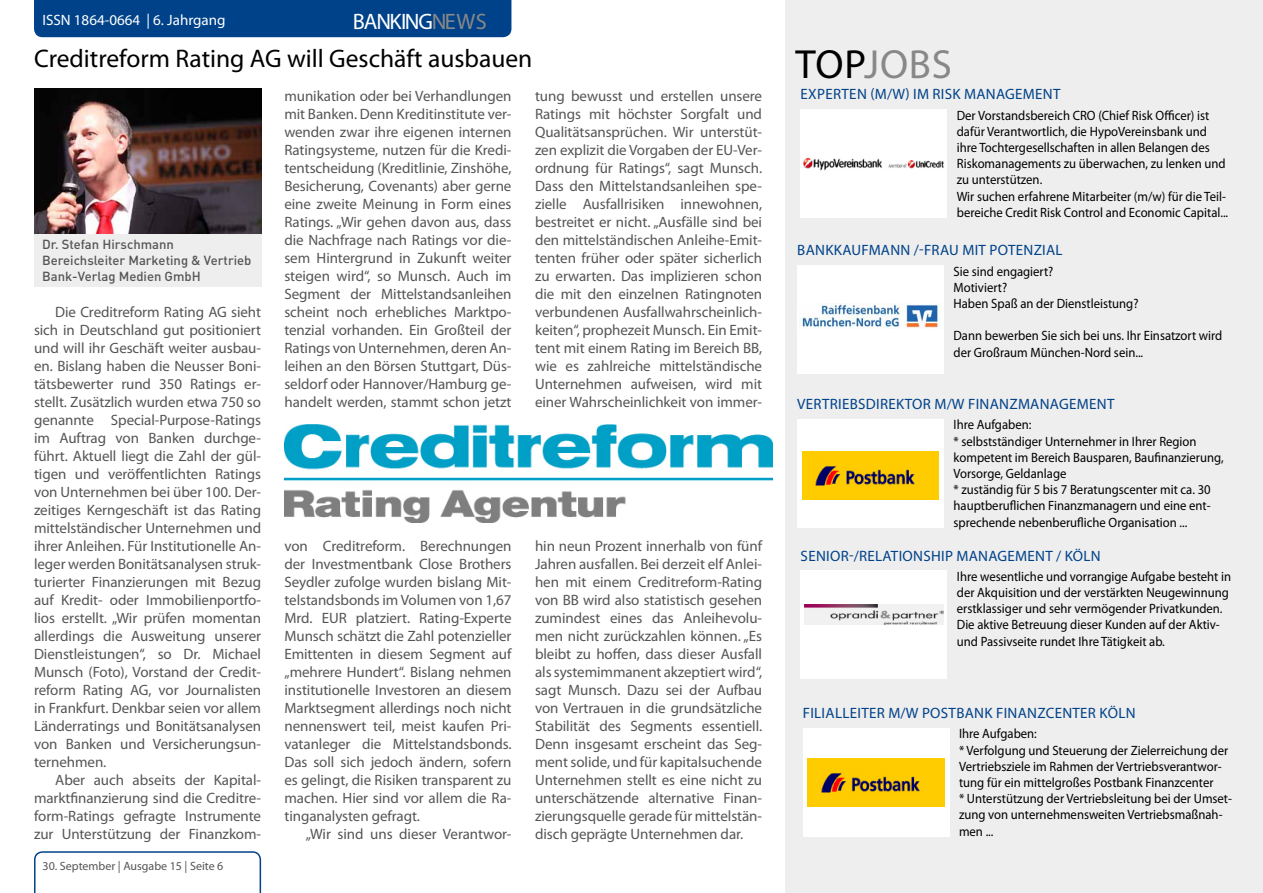
<style>
.page{position:relative;width:1263px;height:893px;background:#fff}
.page>*{position:absolute;margin:0;border:0;box-sizing:border-box;transform-origin:0 0}
.t1{font:40.8px "Myriad Pro";color:#888}
.t2{font:25.5px "Myriad Pro";color:#000}
.t3{font:22.35px "Myriad Pro";letter-spacing:.025em;color:#fff}
.t4{font:15px/18px "Myriad Pro";letter-spacing:-.005em;color:#555;text-align:justify}
.t5{font:15px "Myriad Pro";letter-spacing:.02em;color:#004289}
.t6{font:15px "Myriad Pro";color:#fff}
.t7{font:13.5px/16.2px "Myriad Pro";color:#000;scale:.94 1}
.t8{font:500 13.05px/15.6px "DIN";color:#555}
.t9{font:12px "Myriad Pro";color:#555}
.s1{color:#888}
.s2{color:#000}
</style>
<div class="page">
<div style="left:34px;top:0;width:477px;height:37px;background:#004289"></div>
<svg style="left:34px;top:851px;width:227px;height:42px"></svg>
<div style="left:785px;top:0;width:478px;height:893px;background:#eee"></div>
<div style="left:803px;top:728px;width:146px;height:109px;background:#fff"></div>
<div style="left:797px;top:265px;width:147px;height:109px;background:#fff"></div>
<div style="left:797px;top:419px;width:147px;height:109px;background:#fff"></div>
<div style="left:801px;top:109px;width:146px;height:109px;background:#fff"></div>
<img style="left:808px;top:758px;width:136px;height:49px">
<img style="left:802px;top:451px;width:137px;height:49px">
<img style="left:799px;top:304px;width:142px;height:24px">
<img style="left:803px;top:157px;width:141px;height:14px">
<div style="left:800px;top:571px;width:147px;height:108px;background:#fff"></div>
<img style="left:804px;top:604px;width:139px;height:21px">
<img style="left:284px;top:424px;width:489px;height:99px">
<div style="left:34px;top:221px;width:227px;height:65px;background:#eee"></div>
<img style="left:34px;top:88px;width:227px;height:146px">
<p class="t6" style="left:43px;top:11px;width:8px">ISSN</p>
<p class="t6" style="left:74px;top:11px;width:153px">1864-0664 | 6. Jahrgang</p>
<h3 class="t3" style="left:353px;top:7px;width:136px">banking<span class="s1">news</span></h3>
<h2 class="t2" style="left:34px;top:43px;width:500px">Creditreform Rating AG will Geschäft ausbauen</h2>
<p class="t4" style="left:284px;top:87px;width:229px">munikation oder bei Verhandlungen mit Banken. Denn Kreditinstitute ver&shy;wenden zwar ihre eigenen internen Ratingsysteme, nutzen für die Kredi&shy;tentscheidung (Kreditlinie, Zinshöhe, Besicherung, Covenants) aber gerne eine zweite Meinung in Form eines Ratings. „Wir gehen davon aus, dass die Nachfrage nach Ratings vor die&shy;sem H intergrund in Zukunft weiter steigen wird“, so Munsch. Auch im Segment der Mittelstandsanleihen scheint noch erhebliches Marktpo&shy;tenzial vorhanden. Ein Großteil der Ratings von Unternehmen, deren An&shy;leihen an den Börsen Stuttgart, Düs&shy;seldorf oder Hannover/Hamburg ge&shy;handelt werden, stammt schon jetzt</p>
<p class="t4" style="left:535px;top:87px;width:229px">tung bewusst und erstellen unsere Ratings mit höchster Sorgfalt und Qualitätsansprüchen. Wir unterstüt&shy;zen explizit die Vorgaben der EU-Ver&shy;ordnung für Ratings“, sagt Munsch.<br>Dass den Mittelstandsanleihen spe&shy;zielle Ausfallrisiken innewohnen, bestreitet er nicht. „Ausfälle sind bei den mittelständischen Anleihe-Emit&shy;tenten früher oder später sicherlich zu erwarten. Das implizieren schon die mit den einzelnen Ratingnoten verbundenen Ausfallwahrscheinlich&shy;keiten“, prophezeit Munsch. Ein Emit&shy;tent mit einem Rating im Bereich BB, wie es zahlreiche mittelständische Unternehmen aufweisen, wird mit einer Wahrscheinlichkeit von immer-</p>
<p class="t8" style="left:42px;top:236px;width:211px">Dr. Stefan Hirschmann<br>Bereichsleiter Marketing &amp; Vertrieb<br>Bank-Verlag Medien GmbH</p>
<p class="t4" style="left:34px;top:303px;width:229px;text-indent:21px">Die Creditreform Rating AG sieht sich in Deutschland gut positioniert und will ihr Geschäft weiter ausbau&shy;en. Bislang haben die Neusser Boni&shy;tätsbewerter rund 350 Ratings er&shy;stellt. Zusätzlich wurden etwa 750 so genannte Special-Purpose-Ratings im Auftrag von Banken durchge&shy;führt. Aktuell liegt die Zahl der gül&shy;tigen und veröffentlichten Ratings von Unternehmen bei über 100. Der&shy;zeitiges Kerngeschäft ist das Rating mittelständischer Unternehmen und ihrer Anleihen. Für I nstitutionelle An&shy;leger werden Bonitätsanalysen struk&shy;turierter Finanzierungen mit Bezug auf Kredit- oder I mmobilienportfo&shy;lios erstellt. „Wir prüfen momentan allerdings die Ausweitung unserer Dienstleistungen“, so Dr. Michael Munsch (Foto), Vorstand der Credit&shy;reform Rating AG, vor Journalisten in Frankfurt. Denkbar seien vor allem Länderratings und Bonitätsanalysen von Banken und Versicherungsun&shy;ternehmen.</p>
<p class="t4" style="left:34px;top:771px;width:229px;text-indent:21px">Aber auch abseits der Kapital&shy;marktfinanzierung sind die Creditre&shy;form-Ratings gefragte I nstrumente zur Unterstützung der Finanzkom-</p>
<p class="t4" style="left:284px;top:537px;width:229px">von Creditreform. Berechnungen der I nvestmentbank Close Brothers Seydler zufolge wurden bislang Mit&shy;telstandsbonds im Volumen von 1,67<br>Mrd. EUR platziert. Rating-Experte Munsch schätzt die Zahl potenzieller Emittenten in diesem Segment auf „mehrere Hundert“. Bislang nehmen institutionelle I nvestoren an diesem Marktsegment allerdings noch nicht nennenswert teil, meist kaufen Pri&shy;vatanleger die Mittelstandsbonds.<br>Das soll sich jedoch ändern, sofern es gelingt, die Risiken transparent zu machen. H ier sind vor allem die Ra&shy;tinganalysten gefragt.</p>
<p class="t4" style="left:306px;top:825px;width:207px">„Wir sind uns dieser Verantwor-</p>
<p class="t4" style="left:535px;top:537px;width:229px">hin neun Prozent innerhalb von fünf Jahren ausfallen. Bei derzeit elf Anlei&shy;hen mit einem Creditreform-Rating von BB wird also statistisch gesehen zumindest eines das Anleihevolu&shy;men nicht zurückzahlen können. „Es bleibt zu hoffen, dass dieser Ausfall als systemimmanent akzeptiert wird“, sagt Munsch. Dazu sei der Aufbau von Vertrauen in die grundsätzliche Stabilität des Segments essentiell.<br>Denn insgesamt erscheint das Seg&shy;ment solide, und für kapitalsuchende Unternehmen stellt es eine nicht zu unterschätzende alternative Finan&shy;zierungsquelle gerade für mittelstän&shy;disch geprägte Unternehmen dar.</p>
<p class="t9" style="left:43px;top:859px;width:182px">30. September | Ausgabe 15 | Seite 6</p>
<h1 class="t1" style="left:796px;top:39px;width:158px"><span class="s2">TOP</span>jo bs</h1>
<p class="t5" style="left:800px;top:85px;width:262px">Experten (m/W) im Risk Management</p>
<p class="t7" style="left:957px;top:107px;width:290px">Der Vorstandsbereich CRO (Chief Risk Officer) ist dafür Verantwortlich, die HypoVereinsbank und ihre Tochtergesellschaften in allen Belangen des Riskomanagements zu überwachen, zu lenken und zu unterstützen.<br>Wir suchen erfahrene Mitarbeiter (m/w) für die Teil&shy;bereiche Credit Risk Control and Economic Capital...</p>
<p class="t5" style="left:797px;top:241px;width:65px">Bankkaufm</p>
<p class="t5" style="left:881px;top:241px;width:183px">ann /-Frau mit potenzial</p>
<p class="t7" style="left:953px;top:263px;width:198px">Sie sind engagiert?<br>Motiviert?<br>Haben Spaß an der Dienstleistung?</p>
<p class="t7" style="left:953px;top:327px;width:288px">Dann bewerben Sie sich bei uns. I hr Einsatzort wird der Großraum München-Nord sein...</p>
<p class="t5" style="left:797px;top:395px;width:319px">Vertriebsdirektor m/W Finanzmanagement</p>
<p class="t7" style="left:953px;top:416px;width:289px">I hre Aufgaben:<br>* selbstständiger Unternehmer in I hrer Region kompetent im Bereich Bausparen, Baufinanzierung, Vorsorge, Geldanlage<br>* zuständig für 5 bis 7 Beratungscenter mit ca. 30 hauptberuflichen Finanzmanagern und eine ent&shy;sprechende nebenberufliche Organisation ...</p>
<p class="t5" style="left:801px;top:546px;width:292px">Senior-/relationship management / KÖLN</p>
<p class="t7" style="left:957px;top:568px;width:293px">I hre wesentliche und vorrangige Aufgabe besteht in der Akquisition und der verstärkten Neugewinnung erstklassiger und sehr vermögender Privatkunden.<br>Die aktive Betreuung dieser Kunden auf der Aktiv&shy;und Passivseite rundet I hre Tätigkeit ab.</p>
<p class="t5" style="left:803px;top:704px;width:334px">Filialleiter m/w Postbank Finanzcenter Köln</p>
<p class="t7" style="left:959px;top:725px;width:292px">I hre Aufgaben:<br>* Verfolgung und Steuerung der Zielerreichung der Vertriebsziele im Rahmen der Vertriebsverantwor&shy;tung für ein mittelgroßes Postbank Finanzcenter<br>* Unterstützung der Vertriebsleitung bei der Umset&shy;zung von unternehmensweiten Vertriebsmaßnah&shy;men ...</p>
</div>
